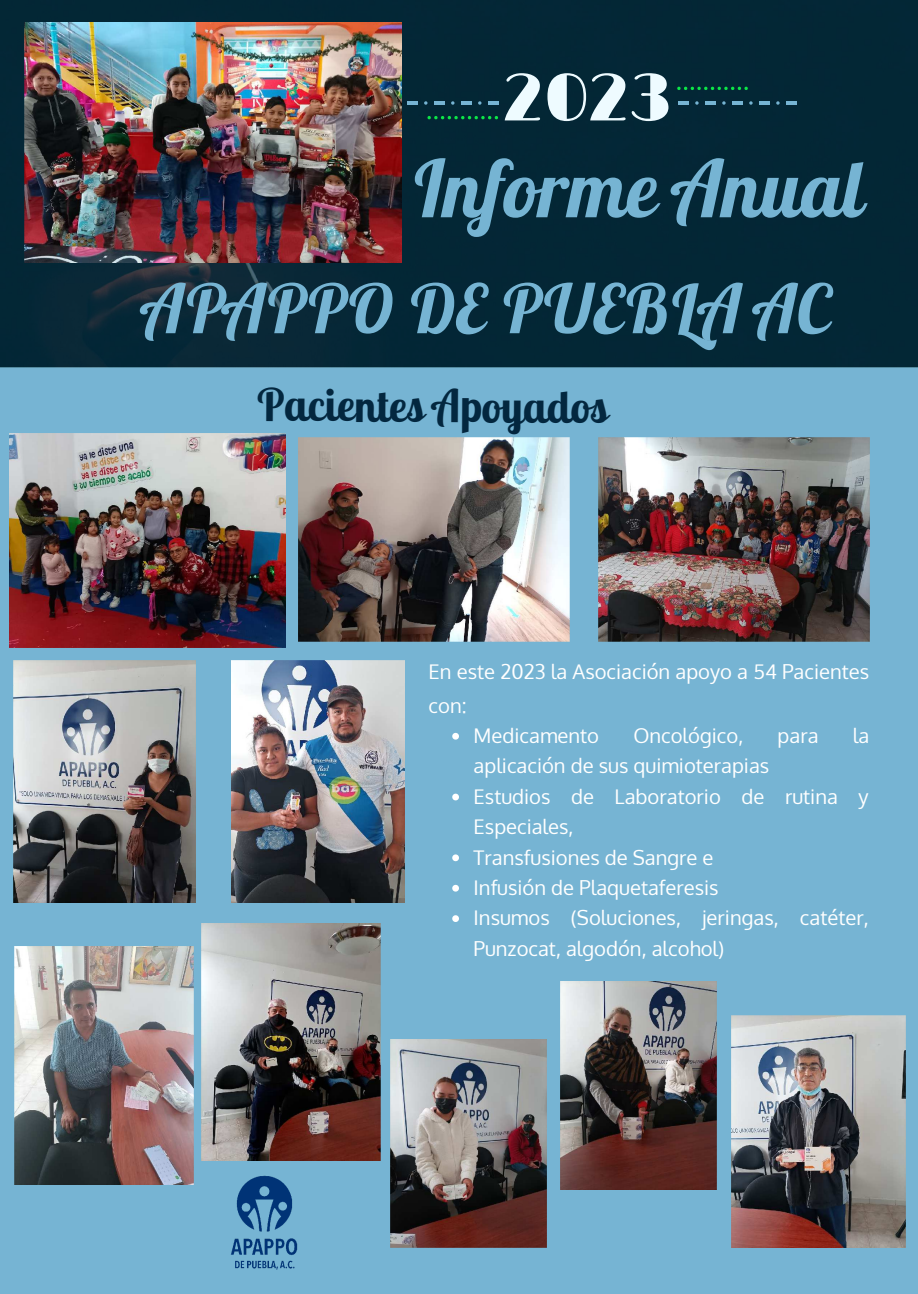
<style>
.page{position:relative;width:918px;height:1294px;background:#fff}
.page>*{position:absolute;margin:0;border:0;box-sizing:border-box;transform-origin:0 0}
.t1{font:italic 700 78.75px "Lobster Two";color:#76b4d3}
.t2{font:italic 700 67.5px "Lobster Two";color:#76b4d3}
.t3{font:67.5px "Limelight";color:#eefbff}
.t4{font:700 45px "Lobster Two";color:#03273f}
.t5{font:20.25px/30.3px "Oxygen";color:#fff}
</style>
<div class="page">
<div style="left:0;top:0;width:918px;height:1293px;background:#76b4d3"></div>
<div style="left:0;top:0;width:918px;height:367px;background:#032735"></div>
<hr style="left:407px;top:101px;width:10px;height:4px;background:#76b4d3">
<hr style="left:434px;top:101px;width:10px;height:4px;background:#76b4d3">
<hr style="left:461px;top:101px;width:10px;height:4px;background:#76b4d3">
<hr style="left:488px;top:101px;width:10px;height:4px;background:#76b4d3">
<svg style="left:424px;top:101px;width:4px;height:4px"></svg>
<svg style="left:451px;top:101px;width:3px;height:4px"></svg>
<svg style="left:478px;top:101px;width:4px;height:4px"></svg>
<hr style="left:678px;top:101px;width:11px;height:4px;background:#76b4d3">
<hr style="left:705px;top:101px;width:11px;height:4px;background:#76b4d3">
<hr style="left:732px;top:101px;width:11px;height:4px;background:#76b4d3">
<hr style="left:759px;top:101px;width:11px;height:4px;background:#76b4d3">
<hr style="left:786px;top:101px;width:11px;height:4px;background:#76b4d3">
<svg style="left:695px;top:101px;width:4px;height:4px"></svg>
<svg style="left:722px;top:101px;width:4px;height:4px"></svg>
<svg style="left:749px;top:101px;width:4px;height:4px"></svg>
<svg style="left:776px;top:101px;width:4px;height:4px"></svg>
<svg style="left:428px;top:116px;width:70px;height:3px"></svg>
<svg style="left:677px;top:87px;width:71px;height:3px"></svg>
<img style="left:231px;top:1175px;width:67px;height:95px">
<img style="left:9px;top:433px;width:277px;height:214px">
<img style="left:298px;top:438px;width:271px;height:203px">
<img style="left:598px;top:438px;width:272px;height:203px">
<svg style="left:452px;top:732px;width:7px;height:7px"></svg>
<svg style="left:452px;top:793px;width:7px;height:7px"></svg>
<svg style="left:452px;top:854px;width:7px;height:7px"></svg>
<svg style="left:452px;top:884px;width:7px;height:7px"></svg>
<svg style="left:452px;top:915px;width:7px;height:6px"></svg>
<img style="left:14px;top:660px;width:181px;height:242px">
<img style="left:232px;top:660px;width:173px;height:242px">
<img style="left:15px;top:946px;width:179px;height:237px">
<img style="left:25px;top:22px;width:377px;height:240px">
<img style="left:201px;top:923px;width:179px;height:237px">
<img style="left:390px;top:1039px;width:157px;height:207px">
<img style="left:560px;top:981px;width:157px;height:208px">
<img style="left:731px;top:1015px;width:175px;height:231px">
<h2 class="t3" style="left:503px;top:59px;width:171px">2023</h2>
<h1 class="t1" style="left:410px;top:138px;width:454px">Informe Anual</h1>
<h2 class="t2" style="left:142px;top:266px;width:689px">APAPPO DE PUEBLA AC</h2>
<h3 class="t4" style="left:257px;top:377px;width:352px">Pacientes Apoyados</h3>
<p class="t5" style="left:429px;top:654px;width:442px;line-height:33.8px">En este 2023 la Asociación apoyo a 54 Pacientes con:</p>
<p class="t5" style="left:474px;top:720px;width:127px">Medicamento</p>
<p class="t5" style="left:633px;top:720px;width:111px">Oncológico,</p>
<p class="t5" style="left:778px;top:720px;width:42px">para</p>
<p class="t5" style="left:853px;top:720px;width:18px">la</p>
<p class="t5" style="left:474px;top:751px;width:397px">aplicación de sus quimioterapias<br>Estudios de Laboratorio de rutina y<br>Especiales,<br>Transfusiones de Sangre e<br>Infusión de Plaquetaferesis<br>Insumos (Soluciones, jeringas, catéter,<br>Punzocat, algodón, alcohol)</p>
</div>
